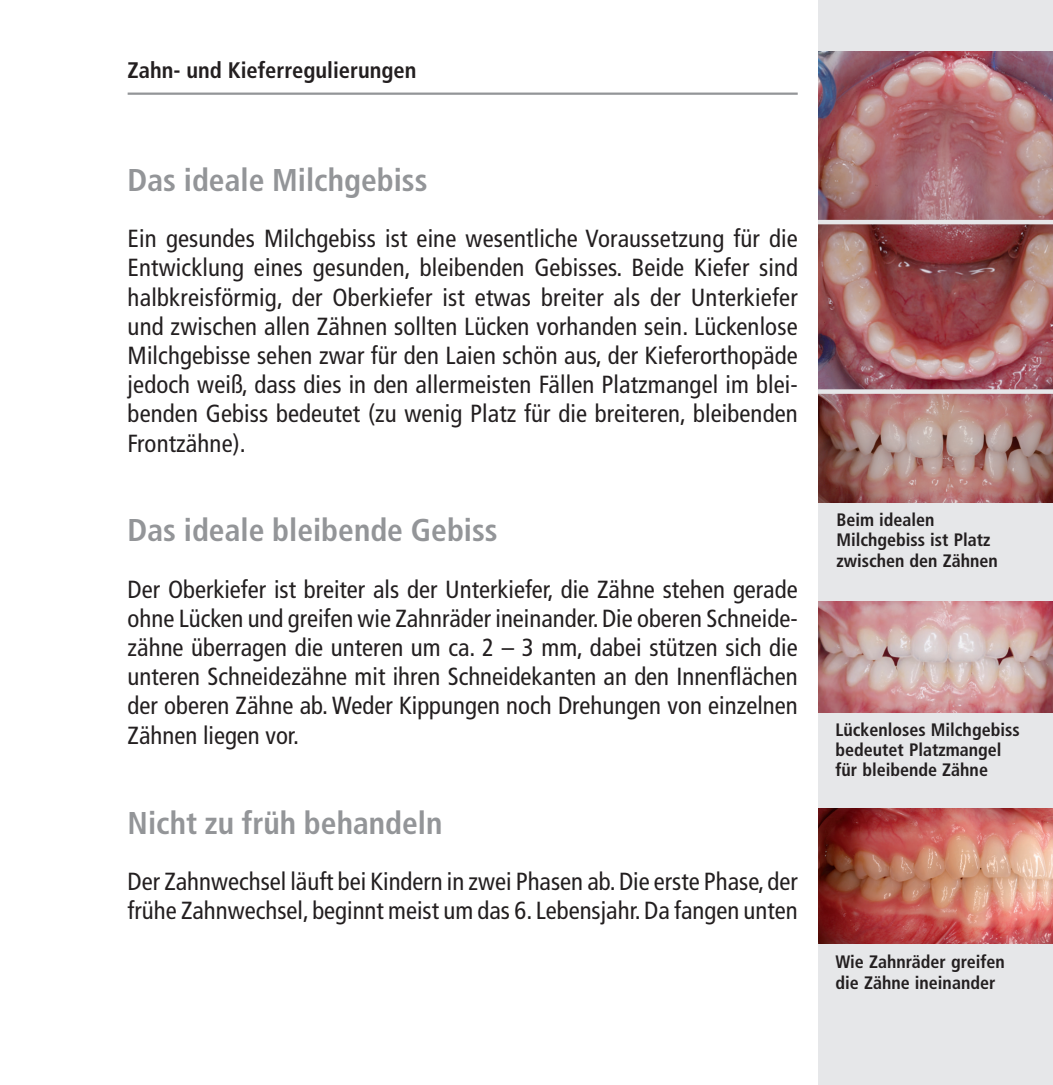
<style>
.page{position:relative;width:1053px;height:1085px;background:#fff}
.page>*{position:absolute;margin:0;border:0;box-sizing:border-box;transform-origin:0 0}
.t1{font:700 condensed 31.5px "Frutiger LT Std";color:#939598}
.t2{font:condensed 24.75px/29.2px "Frutiger LT Std";color:#231f20;text-align:justify}
.t3{font:700 condensed 22.5px "Frutiger LT Std";color:#231f20}
.t4{font:700 condensed 18px/20.2px "Frutiger LT Std";color:#231f20}
</style>
<div class="page">
<div style="left:818px;top:0;width:234px;height:1084px;background:#e6e7e9"></div>
<hr style="left:128px;top:92px;width:669px;height:3px;background:#939598">
<img style="left:818px;top:51px;width:234px;height:451px">
<div style="left:818px;top:389px;width:234px;height:5px;background:#e6e7e9"></div>
<hr style="left:818px;top:220px;width:234px;height:4px;background:#e6e7e9">
<img style="left:818px;top:808px;width:234px;height:135px">
<img style="left:818px;top:601px;width:234px;height:111px">
<p class="t3" style="left:128px;top:56px;width:290px">Zahn- und Kieferregulierungen</p>
<p class="t1" style="left:128px;top:161px;width:301px">Das ideale Milchgebiss</p>
<p class="t2" style="left:128px;top:224px;width:672px">Ein gesundes Milchgebiss ist eine wesentliche Voraussetzung für die Entwicklung eines gesunden, bleibenden Gebisses. Beide Kiefer sind halbkreisförmig, der Oberkiefer ist etwas breiter als der Unterkiefer und zwischen allen Zähnen sollten Lücken vorhanden sein. Lückenlose Milchgebisse sehen zwar für den Laien schön aus, der Kieferorthopäde jedoch weiß, dass dies in den allermeisten Fällen Platzmangel im blei&shy;benden Gebiss bedeutet (zu wenig Platz für die breiteren, bleibenden Frontzähne).</p>
<p class="t1" style="left:128px;top:512px;width:371px">Das ideale bleibende Gebiss</p>
<p class="t2" style="left:128px;top:574px;width:671px">Der Oberkiefer ist breiter als der Unterkiefer, die Zähne stehen gerade ohne Lücken und greifen wie Zahnräder ineinander. Die oberen Schneide&shy;zähne überragen die unteren um ca. 2 – 3 mm, dabei stützen sich die unteren Schneidezähne mit ihren Schneidekanten an den Innenflächen der oberen Zähne ab. Weder Kippungen noch Drehungen von einzelnen Zähnen liegen vor.</p>
<p class="t1" style="left:128px;top:803px;width:316px">Nicht zu früh behandeln</p>
<p class="t2" style="left:128px;top:866px;width:671px">Der Zahnwechsel läuft bei Kindern in zwei Phasen ab. Die erste Phase, der frühe Zahnwechsel, beginnt meist um das 6. Lebensjahr. Da fangen unten</p>
<p class="t4" style="left:836px;top:509px;width:163px">Beim idealen<br>Milchgebiss ist Platz zwischen den Zähnen</p>
<p class="t4" style="left:835px;top:719px;width:186px">Lückenloses Milchgebiss bedeutet Platzmangel für bleibende Zähne</p>
<p class="t4" style="left:835px;top:951px;width:171px">Wie Zahnräder greifen die Zähne ineinander</p>
</div>
